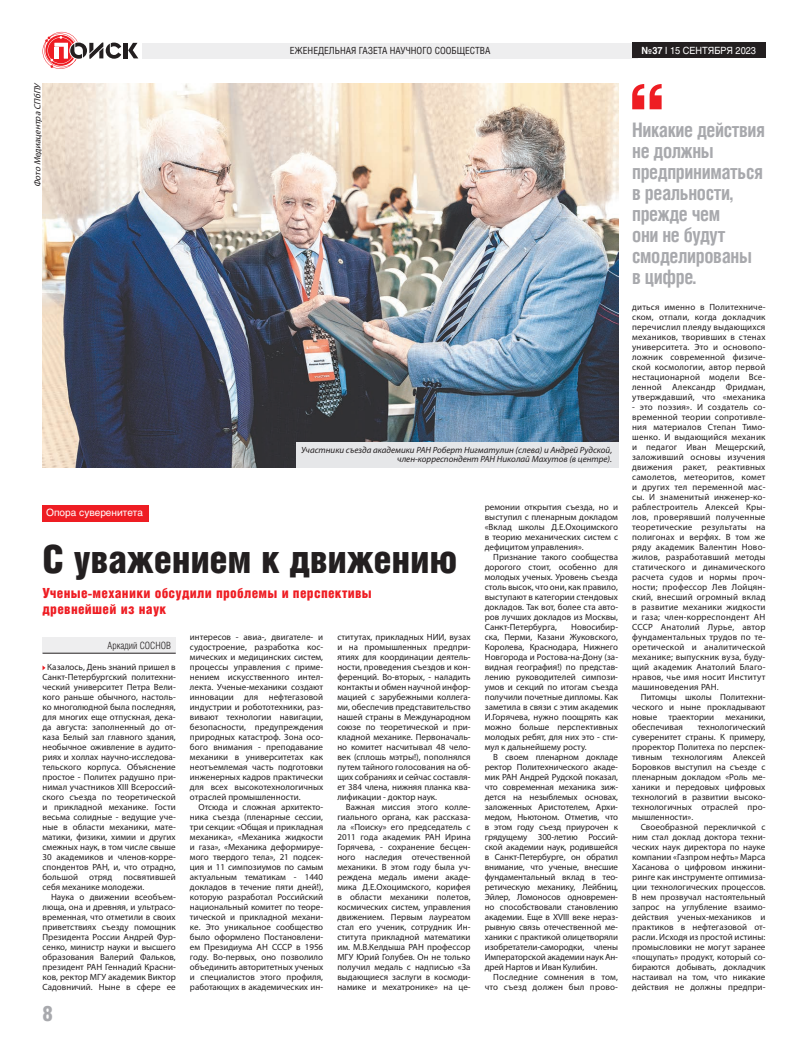
<style>
.page{position:relative;width:808px;height:1049px;background:#fff}
.page>*{position:absolute;margin:0;border:0;box-sizing:border-box;transform-origin:0 0}
.t1{font:39px "Helios Cond Black C";letter-spacing:-.01em;color:#231f20}
.t2{font:21.1px "Helios Cond Black C";color:#a8a9ad}
.t3{font:700 20px/21px "Helios Cond C";letter-spacing:-.02em;color:#a8a9ad;scale:.96 1}
.t4{font:14px/16px "Helios Cond Black C";letter-spacing:.02em;color:#ee1d23}
.t5{font:10px "Helios C";color:#fff}
.t6{font:10px "Helios Cond Light C";color:#231f20}
.t7{font:9.8px "Helios Cond C";color:#231f20}
.t8{font:9.8px "Helios C";color:#fff;scale:.93 1}
.t9{font:9px/10px "Myriad Pro";letter-spacing:.005em;color:#231f20;text-align:justify}
.t10{font:italic 9px/9px "Myriad Pro";color:#231f20;text-align:right}
.t11{font:italic 9px "Myriad Pro";color:#231f20}
.s1{font-weight:700}
</style>
<div class="page">
<hr style="left:124px;top:43px;width:4px;height:15px;background:#231f20">
<svg style="left:128px;top:43px;width:10px;height:15px"></svg>
<svg style="left:43px;top:32px;width:78px;height:37px"></svg>
<div style="left:142px;top:43px;width:496px;height:16px;background:#eeeeef"></div>
<div style="left:632px;top:43px;width:133px;height:15px;background:#231f20"></div>
<div style="left:43px;top:637px;width:133px;height:16px;background:#eeeeef"></div>
<hr style="left:43px;top:653px;width:133px;height:1px;background:#231f20">
<svg style="left:632px;top:84px;width:30px;height:25px"></svg>
<div style="left:43px;top:505px;width:106px;height:16px;background:#ee1d23"></div>
<img style="left:43px;top:84px;width:575px;height:383px">
<div style="left:296px;top:442px;width:322px;height:25px;background:#e6e7e9"></div>
<p class="t11" style="left:32px;top:187px;width:105px;rotate:-90deg">Фото Медиацентра СПбПУ</p>
<p class="t7" style="left:290px;top:45px;width:202px">ЕЖЕНЕДЕЛЬНАЯ ГАЗЕТА НАУЧНОГО СООБЩЕСТВА</p>
<p class="t8" style="left:641px;top:44px;width:125px"><span class="s1">№37</span> I 15 СЕНТЯБРЯ 2023</p>
<h3 class="t3" style="left:632px;top:118px;width:140px">Никакие действия не должны предприниматься в реальности, прежде чем<br>они не будут смоделированы в цифре.</h3>
<p class="t10" style="left:301px;top:445px;width:313px">Участники съезда академики РАН Роберт Нигматулин (слева) и Андрей Рудской, член-корреспондент РАН Николай Махутов (в центре).</p>
<p class="t5" style="left:46px;top:506px;width:98px">Опора суверенитета</p>
<h1 class="t1" style="left:43px;top:537px;width:416px">С уважением к движению</h1>
<h3 class="t4" style="left:43px;top:585px;width:331px">Ученые-механики обсудили проблемы и перспективы древнейшей из наук</h3>
<p class="t6" style="left:108px;top:640px;width:65px">Аркадий СОСНОВ</p>
<p class="t9" style="left:43px;top:662px;width:135px;text-indent:5px">Казалось, День знаний пришел в Санкт-Петербургский политехни&shy;ческий университет Петра Вели&shy;кого раньше обычного, настоль&shy;ко многолюдной была последняя, для многих еще отпускная, дека&shy;да августа: заполненный до от&shy;каза Белый зал главного здания, необычное оживление в аудито&shy;риях и холлах научно-исследова&shy;тельского корпуса. Объяснение простое - Политех радушно при&shy;нимал участников XIII Всероссий&shy;ского съезда по теоретической и прикладной механике. Гости весьма солидные - ведущие уче&shy;ные в области механики, мате&shy;матики, физики, химии и других смежных наук, в том числе свыше 30 академиков и членов-корре&shy;спондентов РАН, и, что отрадно, большой отряд посвятившей себя механике молодежи.</p>
<p class="t9" style="left:43px;top:892px;width:135px;text-indent:9px">Наука о движении всеобъем&shy;люща, она и древняя, и ультрасо&shy;временная, что отметили в своих приветствиях съезду помощник Президента России Андрей Фур&shy;сенко, министр науки и высшего образования Валерий Фальков, президент РАН Геннадий Красни&shy;ков, ректор МГУ академик Виктор Садовничий. Ныне в сфере ее</p>
<h2 class="t2" style="left:43px;top:1001px;width:12px">8</h2>
<p class="t9" style="left:190px;top:632px;width:135px">интересов - авиа-, двигателе- и судостроение, разработка кос&shy;мических и медицинских систем, процессы управления с приме&shy;нением искусственного интел&shy;лекта. Ученые-механики создают инновации для нефтегазовой индустрии и робототехники, раз&shy;вивают технологии навигации, безопасности, предупреждения природных катастроф. Зона осо&shy;бого внимания - преподавание механики в университетах как неотъемлемая часть подготовки инженерных кадров практически для всех высокотехнологичных отраслей промышленности.</p>
<p class="t9" style="left:190px;top:802px;width:135px;text-indent:9px">Отсюда и сложная архитекто&shy;ника съезда (пленарные сессии, три секции: «Общая и прикладная механика», «Механика жидкости и газа», «Механика деформируе&shy;мого твердого тела», 21 подсек&shy;ция и 11 симпозиумов по самым актуальным тематикам - 1440 докладов в течение пяти дней!), которую разработал Российский национальный комитет по теоре&shy;тической и прикладной механи&shy;ке. Это уникальное сообщество было оформлено Постановлени&shy;ем Президиума АН СССР в 1956 году. Во-первых, оно позволило объединить авторитетных ученых и специалистов этого профиля, работающих в академических ин-</p>
<p class="t9" style="left:337px;top:632px;width:135px">ститутах, прикладных НИИ, вузах и на промышленных предпри&shy;ятиях для координации деятель&shy;ности, проведения съездов и кон&shy;ференций. Во-вторых, - наладить контакты и обмен научной инфор&shy;мацией с зарубежными коллега&shy;ми, обеспечив представительство нашей страны в Международном союзе по теоретической и при&shy;кладной механике. Первоначаль&shy;но комитет насчитывал 48 чело&shy;век (сплошь мэтры!), пополнялся путем тайного голосования на об&shy;щих собраниях и сейчас составля&shy;ет 384 члена, нижняя планка ква&shy;лификации - доктор наук.</p>
<p class="t9" style="left:337px;top:802px;width:135px;text-indent:9px">Важная миссия этого колле&shy;гиального органа, как рассказа&shy;ла «Поиску» его председатель с 2011 года академик РАН Ирина Горячева, - сохранение бесцен&shy;ного наследия отечественной механики. В этом году была уч&shy;реждена медаль имени акаде&shy;мика Д.Е.Охоцимского, корифея в области механики полетов, космических систем, управления движением. Первым лауреатом стал его ученик, сотрудник Ин&shy;ститута прикладной математики им. М.В.Келдыша РАН профессор МГУ Юрий Голубев. Он не только получил медаль с надписью «За выдающиеся заслуги в космоди&shy;намике и мехатронике» на це-</p>
<p class="t9" style="left:485px;top:502px;width:135px">ремонии открытия съезда, но и выступил с пленарным докладом «Вклад школы Д.Е.Охоцимского в теорию механических систем с дефицитом управления».</p>
<p class="t9" style="left:485px;top:552px;width:135px;text-indent:9px">Признание такого сообщества дорогого стоит, особенно для молодых ученых. Уровень съезда столь высок, что они, как правило, выступают в категории стендовых докладов. Так вот, более ста авто&shy;ров лучших докладов из Москвы, Санкт-Петербурга,</p>
<p class="t9" style="left:485px;top:622px;width:135px;text-indent:86px">Новосибир&shy;ска, Перми, Казани Жуковского, Королева, Краснодара, Нижнего Новгорода и Ростова-на-Дону (за&shy;видная география!) по представ&shy;лению руководителей симпози&shy;умов и секций по итогам съезда получили почетные дипломы. Как заметила в связи с этим академик И.Горячева, нужно поощрять как можно больше перспективных молодых ребят, для них это - сти&shy;мул к дальнейшему росту.</p>
<p class="t9" style="left:485px;top:752px;width:135px;text-indent:9px">В своем пленарном докладе ректор Политехнического акаде&shy;мик РАН Андрей Рудской показал, что современная механика зиж&shy;дется на незыблемых основах, заложенных Аристотелем, Архи&shy;медом, Ньютоном. Отметив, что в этом году съезд приурочен к грядущему 300-летию Россий&shy;ской академии наук, родившейся в Санкт-Петербурге, он обратил внимание, что ученые, внесшие фундаментальный вклад в тео&shy;ретическую механику, Лейбниц, Эйлер, Ломоносов одновремен&shy;но способствовали становлению академии. Еще в XVIII веке нераз&shy;рывную связь отечественной ме&shy;ханики с практикой олицетворяли изобретатели-самородки, члены Императорской академии наук Ан&shy;дрей Нартов и Иван Кулибин.</p>
<p class="t9" style="left:485px;top:972px;width:135px;text-align:right">Последние сомнения в том, что съезд должен был прово-</p>
<p class="t9" style="left:632px;top:302px;width:135px">диться именно в Политехниче&shy;ском, отпали, когда докладчик перечислил плеяду выдающихся механиков, творивших в стенах университета. Это и основопо&shy;ложник современной физиче&shy;ской космологии, автор первой нестационарной модели Все&shy;ленной Александр Фридман, утверждавший, что «механика</p>
<p class="t9" style="left:632px;top:402px;width:135px">- это поэзия». И создатель со&shy;временной теории сопротивле&shy;ния материалов Степан Тимо&shy;шенко. И выдающийся механик и педагог Иван Мещерский, заложивший основы изучения движения ракет, реактивных самолетов, метеоритов, комет и других тел переменной мас&shy;сы. И знаменитый инженер-ко&shy;раблестроитель Алексей Кры&shy;лов, проверявший полученные теоретические результаты на полигонах и верфях. В том же ряду академик Валентин Ново&shy;жилов, разработавший методы статического и динамического расчета судов и нормы проч&shy;ности; профессор Лев Лойцян&shy;ский, внесший огромный вклад в развитие механики жидкости и газа; член-корреспондент АН СССР Анатолий Лурье, автор фундаментальных трудов по те&shy;оретической и аналитической механике; выпускник вуза, буду&shy;щий академик Анатолий Благо&shy;нравов, чье имя носит Институт машиноведения РАН.</p>
<p class="t9" style="left:632px;top:692px;width:135px;text-indent:9px">Питомцы школы Политехни&shy;ческого и ныне прокладывают новые траектории механики, обеспечивая</p>
<p class="t9" style="left:632px;top:722px;width:135px;text-indent:66px">технологический суверенитет страны. К примеру, проректор Политеха по перспек&shy;тивным технологиям Алексей Боровков выступил на съезде с пленарным докладом «Роль ме&shy;ханики и передовых цифровых технологий в развитии высоко&shy;технологичных отраслей про&shy;мышленности».</p>
<p class="t9" style="left:632px;top:822px;width:135px;text-indent:9px">Своеобразной перекличкой с ним стал доклад доктора техни&shy;ческих наук директора по науке компании «Газпром нефть» Марcа Хасанова о цифровом инжини&shy;ринге как инструменте оптимиза&shy;ции технологических процессов.<br>В нем прозвучал настоятельный запрос на углубление взаимо&shy;действия ученых-механиков и практиков в нефтегазовой от&shy;расли. Исходя из простой истины: промысловики не могут заранее «пощупать» продукт, который со&shy;бираются добывать, докладчик настаивал на том, что никакие действия не должны предпри-</p>
</div>
